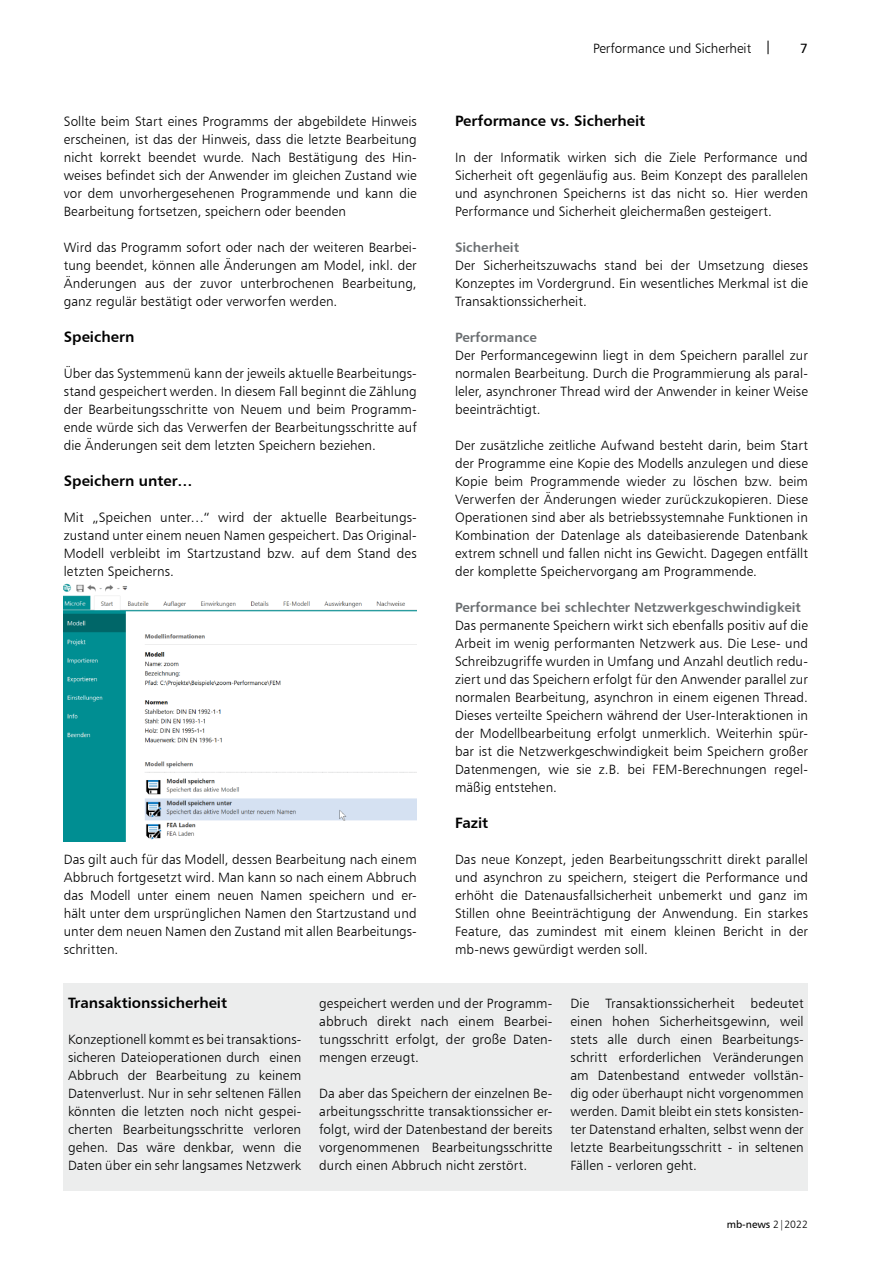
<style>
.page{position:relative;width:893px;height:1263px;background:#fff}
.page>*{position:absolute;margin:0;border:0;box-sizing:border-box;transform-origin:0 0}
.t1{font:15px "Humanist 777 BT Bold B";color:#000}
.t2{font:13.5px/18px "Humanist 777 BT Light B";letter-spacing:.01em;color:#000;text-align:justify}
.t3{font:13.5px "Humanist 777 BT Bold B";color:#6b6f72}
.t4{font:13.5px "Humanist 777 BT Roman B";color:#000}
.t5{font:10.5px "Humanist 777 BT Roman B";color:#000}
.s1{font-family:"Humanist 777 BT Roman B"}
.s2{font-family:"Humanist 777 BT Light B"}
</style>
<div class="page">
<img style="left:64px;top:583px;width:353px;height:259px">
<div style="left:64px;top:983px;width:744px;height:208px;background:#eceded"></div>
<p class="t2" style="left:64px;top:112px;width:354px">Sollte beim Start eines Programms der abgebildete Hinweis erscheinen, ist das der Hinweis, dass die letzte Bearbeitung nicht korrekt beendet wurde. Nach Bestätigung des Hin&shy;weises befindet sich der Anwender im gleichen Zustand wie vor dem unvorhergesehenen Programmende und kann die Bearbeitung fortsetzen, speichern oder beenden</p>
<p class="t2" style="left:64px;top:238px;width:354px">Wird das Programm sofort oder nach der weiteren Bearbei&shy;tung beendet, können alle Änderungen am Model, inkl. der Änderungen aus der zuvor unterbrochenen Bearbeitung, ganz regulär bestätigt oder verworfen werden.</p>
<p class="t1" style="left:64px;top:327px;width:72px">Speichern</p>
<p class="t2" style="left:64px;top:364px;width:354px">Über das Systemmenü kann der jeweils aktuelle Bearbeitungs&shy;stand gespeichert werden. In diesem Fall beginnt die Zählung der Bearbeitungsschritte von Neuem und beim Programm&shy;ende würde sich das Verwerfen der Bearbeitungsschritte auf die Änderungen seit dem letzten Speichern beziehen.</p>
<p class="t1" style="left:64px;top:471px;width:130px">Speichern unter…</p>
<p class="t2" style="left:64px;top:508px;width:354px;text-align:left">Mit „Speichen unter…“ wird der aktuelle Bearbeitungs&shy;zustand unter einem neuen Namen gespeichert. Das Original-- Modell verbleibt im Startzustand bzw. auf dem Stand des letzten Speicherns.</p>
<p class="t2" style="left:64px;top:850px;width:354px">Das gilt auch für das Modell, dessen Bearbeitung nach einem Abbruch fortgesetzt wird. Man kann so nach einem Abbruch das Modell unter einem neuen Namen speichern und er&shy;hält unter dem ursprünglichen Namen den Startzustand und unter dem neuen Namen den Zustand mit allen Bearbeitungs&shy;schritten.</p>
<p class="t2" style="left:593px;top:39px;width:180px">Performance und Sicherheit <span class="s1">|</span></p>
<p class="t4" style="left:800px;top:40px;width:9px">7</p>
<p class="t1" style="left:455px;top:111px;width:192px">Performance vs. Sicherheit</p>
<p class="t2" style="left:455px;top:148px;width:354px">In der Informatik wirken sich die Ziele Performance und Sicherheit oft gegenläufig aus. Beim Konzept des parallelen und asynchronen Speicherns ist das nicht so. Hier werden Performance und Sicherheit gleichermaßen gesteigert.</p>
<p class="t3" style="left:455px;top:239px;width:66px">Sicherheit</p>
<p class="t2" style="left:455px;top:256px;width:354px">Der Sicherheitszuwachs stand bei der Umsetzung dieses Konzeptes im Vordergrund. Ein wesentliches Merkmal ist die Transaktionssicherheit.</p>
<p class="t3" style="left:455px;top:329px;width:83px">Performance</p>
<p class="t2" style="left:455px;top:346px;width:354px">Der Performancegewinn liegt in dem Speichern parallel zur normalen Bearbeitung. Durch die Programmierung als paral&shy;leler, asynchroner Thread wird der Anwender in keiner Weise beeinträchtigt.</p>
<p class="t2" style="left:455px;top:436px;width:354px">Der zusätzliche zeitliche Aufwand besteht darin, beim Start der Programme eine Kopie des Modells anzulegen und diese Kopie beim Programmende wieder zu löschen bzw. beim Verwerfen der Änderungen wieder zurückzukopieren. Diese Operationen sind aber als betriebssystemnahe Funktionen in Kombination der Datenlage als dateibasierende Datenbank extrem schnell und fallen nicht ins Gewicht. Dagegen entfällt der komplette Speichervorgang am Programmende.</p>
<p class="t3" style="left:455px;top:599px;width:348px">Performance bei schlechter Netzwerkgeschwindigkeit</p>
<p class="t2" style="left:455px;top:616px;width:354px">Das permanente Speichern wirkt sich ebenfalls positiv auf die Arbeit im wenig performanten Netzwerk aus. Die Lese- und Schreibzugriffe wurden in Umfang und Anzahl deutlich redu&shy;ziert und das Speichern erfolgt für den Anwender parallel zur normalen Bearbeitung, asynchron in einem eigenen Thread.<br>Dieses verteilte Speichern während der User-Interaktionen in der Modellbearbeitung erfolgt unmerklich. Weiterhin spür&shy;bar ist die Netzwerkgeschwindigkeit beim Speichern großer Datenmengen, wie sie z.B. bei FEM-Berechnungen regel&shy;mäßig entstehen.</p>
<p class="t1" style="left:455px;top:813px;width:35px">Fazit</p>
<p class="t2" style="left:455px;top:850px;width:354px">Das neue Konzept, jeden Bearbeitungsschritt direkt parallel und asynchron zu speichern, steigert die Performance und erhöht die Datenausfallsicherheit unbemerkt und ganz im Stillen ohne Beeinträchtigung der Anwendung. Ein starkes Feature, das zumindest mit einem kleinen Bericht in der mb-news gewürdigt werden soll.</p>
<p class="t1" style="left:68px;top:993px;width:161px">Transaktionssicherheit</p>
<p class="t2" style="left:68px;top:1030px;width:235px">Konzeptionell kommt es bei transaktions&shy;sicheren Dateioperationen durch einen Abbruch der Bearbeitung zu keinem Datenverlust. Nur in sehr seltenen Fällen könnten die letzten noch nicht gespei&shy;cherten Bearbeitungsschritte verloren gehen. Das wäre denkbar, wenn die Daten über ein sehr langsames Netzwerk</p>
<p class="t2" style="left:319px;top:994px;width:235px">gespeichert werden und der Programm&shy;abbruch direkt nach einem Bearbei&shy;tungsschritt erfolgt, der große Daten&shy;mengen erzeugt.</p>
<p class="t2" style="left:319px;top:1084px;width:235px">Da aber das Speichern der einzelnen Be&shy;arbeitungsschritte transaktionssicher er&shy;folgt, wird der Datenbestand der bereits vorgenommenen Bearbeitungsschritte durch einen Abbruch nicht zerstört.</p>
<p class="t2" style="left:570px;top:994px;width:235px">Die Transaktionssicherheit bedeutet einen hohen Sicherheitsgewinn, weil stets alle durch einen Bearbeitungs&shy;schritt erforderlichen Veränderungen am Datenbestand entweder vollstän&shy;dig oder überhaupt nicht vorgenommen werden. Damit bleibt ein stets konsisten&shy;ter Datenstand erhalten, selbst wenn der letzte Bearbeitungsschritt - in seltenen Fällen - verloren geht.</p>
<p class="t5" style="left:727px;top:1218px;width:83px">mb-news <span class="s2">2|2022</span></p>
</div>
